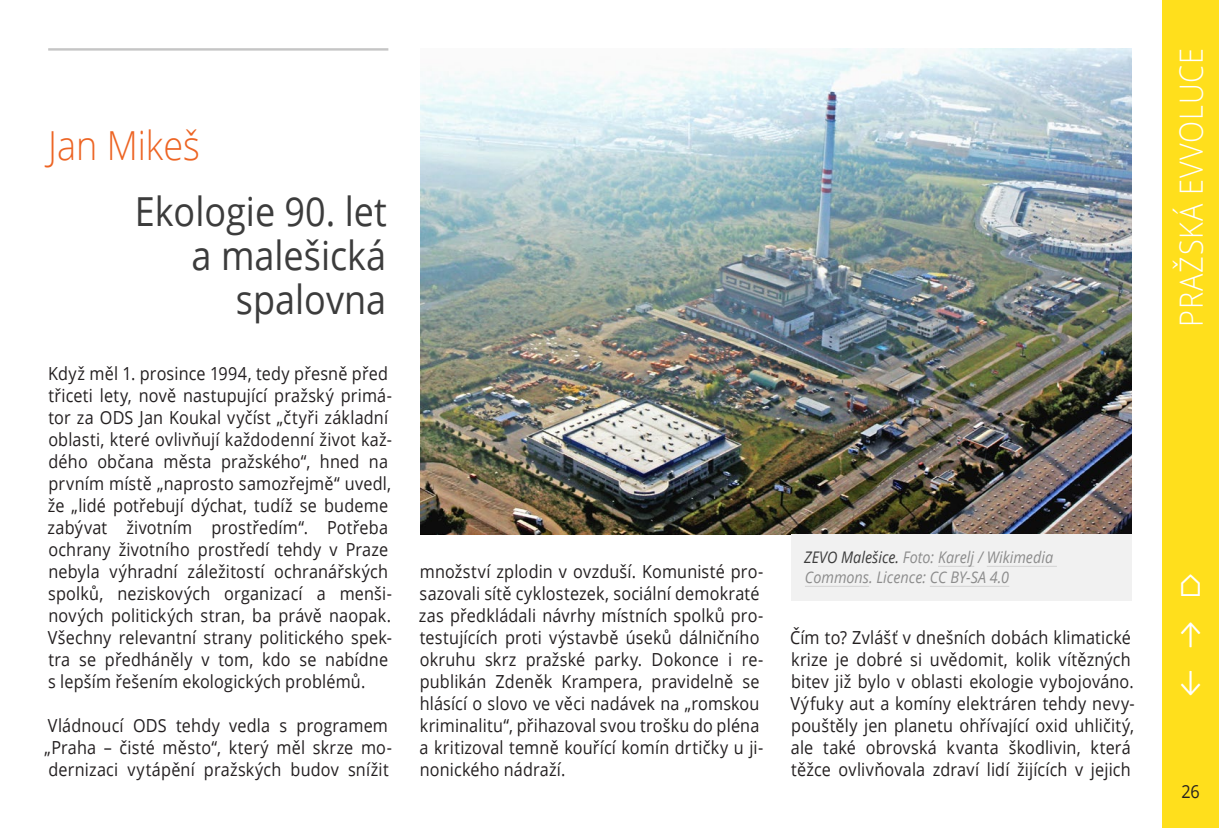
<style>
.page{position:relative;width:1219px;height:828px;background:#fff}
.page>*{position:absolute;margin:0;border:0;box-sizing:border-box;transform-origin:0 0}
.t1{font:40px/44px "Open Sans";color:#3c3c3c;text-align:right;scale:.9 1}
.t2{font:300 40px "Open Sans";color:#ed6423;scale:.9 1}
.t3{font:300 32px "Open Sans";letter-spacing:.03em;color:#fff;scale:.9 1}
.t4{font:30px/48px "Calibri";color:#fff;text-align:justify;scale:.9 1}
.t5{font:18px/22px "Open Sans";letter-spacing:.01em;color:#231f20;scale:.9 1}
.t6{font:italic 16px/20px "Open Sans";color:#8c8c8c;scale:.9 1}
.s1{color:#3c3c3c}
</style>
<div class="page">
<div style="left:1162px;top:0;width:57px;height:828px;background:#ffdf1c"></div>
<hr style="left:48px;top:48px;width:340px;height:3px;background:#c5c5c5">
<img style="left:420px;top:48px;width:711px;height:486px">
<div style="left:791px;top:534px;width:340px;height:66px;background:#f1f1f1"></div>
<hr style="left:938px;top:566px;width:36px;height:1px;background:#d2d2d2">
<hr style="left:987px;top:566px;width:70px;height:1px;background:#d2d2d2">
<hr style="left:805px;top:586px;width:64px;height:1px;background:#d2d2d2">
<hr style="left:930px;top:586px;width:79px;height:1px;background:#d2d2d2">
<h1 class="t2" style="left:48px;top:118px;width:170px">Jan Mikeš</h1>
<h1 class="t1" style="left:135px;top:188px;width:282px">Ekologie 90. let a malešická spalovna</h1>
<p class="t5" style="left:48px;top:362px;width:384px">Když měl 1. prosince 1994, tedy přesně před třiceti lety, nově nastupující pražský primá&shy;tor za ODS Jan Koukal vyčíst „čtyři základní oblasti, které ovlivňují každodenní život kaž&shy;dého občana města pražského“, hned na prvním místě „naprosto samozřejmě“ uvedl, že „lidé potřebují dýchat, tudíž se budeme zabývat životním prostředím“. Potřeba ochrany životního prostředí tehdy v Praze nebyla výhradní záležitostí ochranářských spolků, neziskových organizací a menši&shy;nových politických stran, ba právě naopak.<br>Všechny relevantní strany politického spek&shy;tra se předháněly v tom, kdo se nabídne s lepším řešením ekologických problémů.</p>
<p class="t5" style="left:44px;top:714px;width:388px">Vládnoucí ODS tehdy vedla s programem „Praha – čisté město“, který měl skrze mo&shy;dernizaci vytápění pražských budov snížit</p>
<p class="t5" style="left:419px;top:560px;width:384px">množství zplodin v ovzduší. Komunisté pro&shy;sazovali sítě cyklostezek, sociální demokraté zas předkládali návrhy místních spolků pro&shy;testujících proti výstavbě úseků dálničního okruhu skrz pražské parky. Dokonce i re&shy;publikán Zdeněk Krampera, pravidelně se hlásící o slovo ve věci nadávek na „romskou kriminalitu“, přihazoval svou trošku do pléna a kritizoval temně kouřící komín drtičky u ji&shy;nonického nádraží.</p>
<p class="t6" style="left:804px;top:547px;width:278px"><span class="s1">ZEVO Malešice.</span> Foto: Karelj / Wikimedia<br>Commons. Licence: CC BY-SA 4.0</p>
<p class="t5" style="left:790px;top:626px;width:384px">Čím to? Zvlášť v dnešních dobách klimatické krize je dobré si uvědomit, kolik vítězných bitev již bylo v oblasti ekologie vybojováno.<br>Výfuky aut a komíny elektráren tehdy nevy&shy;pouštěly jen planetu ohřívající oxid uhličitý, ale také obrovská kvanta škodlivin, která těžce ovlivňovala zdraví lidí žijících v jejich</p>
<h2 class="t3" style="left:1169px;top:327px;width:311px;rotate:-90deg">PRAŽSKÁ EVVOLUCE</h2>
<h3 class="t4" style="left:1178px;top:561px;width:29px">⌂ ↑ ↓</h3>
<p class="t5" style="left:1181px;top:780px;width:22px">26</p>
</div>
